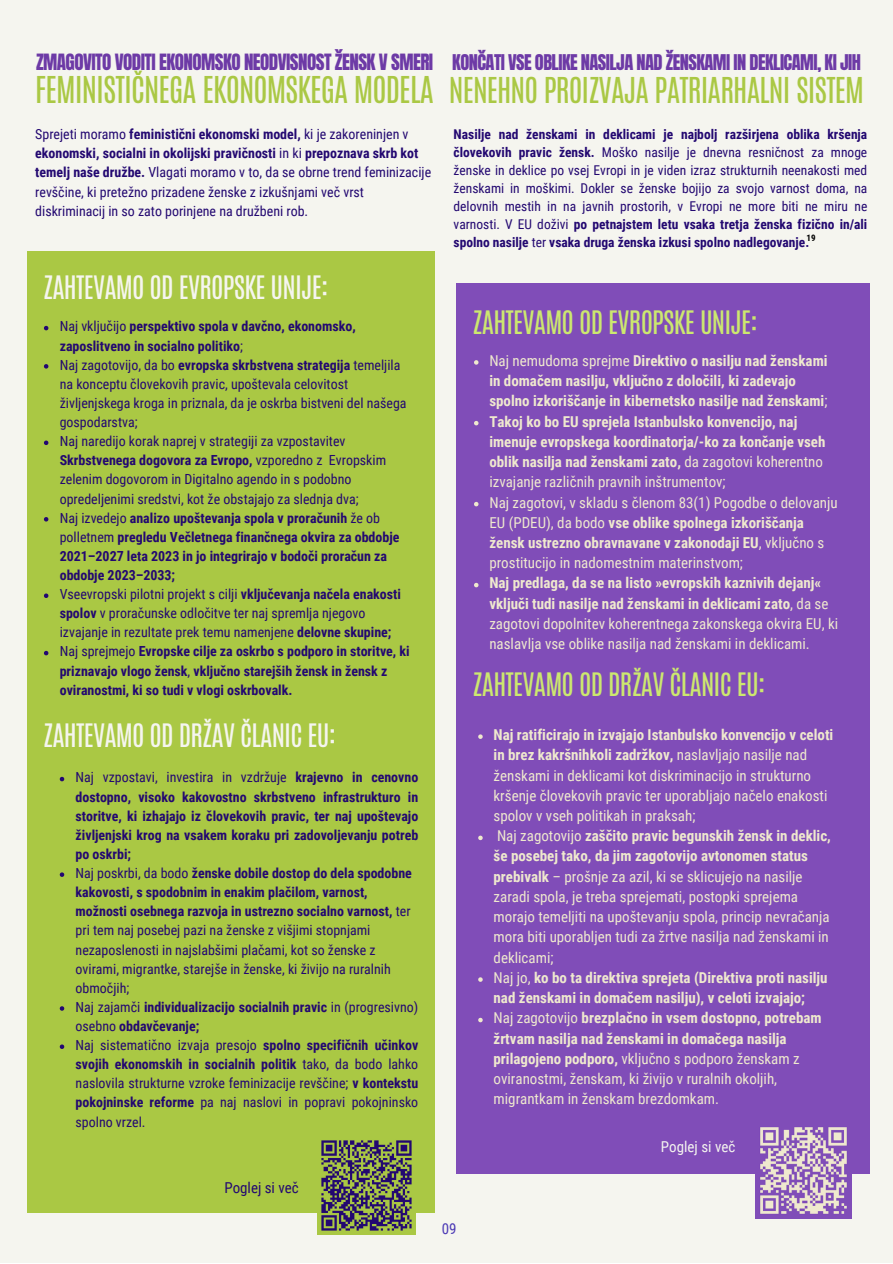
<style>
.page{position:relative;width:893px;height:1264px;background:#fff}
.page>*{position:absolute;margin:0;border:0;box-sizing:border-box;transform-origin:0 0}
.t1{font:30.9px "Antonio";letter-spacing:-.03em;color:#aac844}
.t2{font:29.85px "Antonio";letter-spacing:-.03em;color:#aac844}
.t3{font:27px "Antonio";letter-spacing:-.03em;color:#cce86f}
.t4{font:27px "Antonio";letter-spacing:-.03em;color:#f5f5ef}
.t5{font:19.05px "Anton";letter-spacing:-.03em;color:#6d3aa6}
.t6{font:18.45px "Anton";letter-spacing:-.03em;color:#6d3aa6}
.t7{font:15px/20.2px "Roboto Condensed";color:#efe9ce}
.t8{font:700 15px/20.2px "Roboto Condensed";color:#efe9ce}
.t9{font:15px "Roboto Condensed";color:#f5f5ef}
.t10{font:15px "Roboto Condensed";color:#230871}
.t11{font:15px "Roboto Condensed";color:#4b39b5}
.t12{font:13.95px/19px "Roboto Condensed";color:#230871}
.t13{font:700 13.95px/19px "Roboto Condensed";color:#230871}
.t14{font:13.5px/18px "Roboto Condensed";color:#230871;text-align:justify}
.t15{font:700 9px "Roboto Condensed";color:#000}
.s1{font-weight:700}
.s2{font-weight:400}
</style>
<div class="page">
<div style="left:0;top:0;width:892px;height:1262px;background:#f5f5ef"></div>
<div style="left:27px;top:251px;width:407px;height:961px;background:#aac844"></div>
<div style="left:456px;top:283px;width:413px;height:890px;background:#804db8"></div>
<img style="left:317px;top:1140px;width:98px;height:93px">
<img style="left:755px;top:1127px;width:96px;height:91px">
<svg style="left:44px;top:326px;width:4px;height:4px"></svg>
<svg style="left:44px;top:364px;width:4px;height:4px"></svg>
<svg style="left:44px;top:440px;width:4px;height:5px"></svg>
<svg style="left:44px;top:517px;width:4px;height:4px"></svg>
<svg style="left:44px;top:593px;width:4px;height:5px"></svg>
<svg style="left:44px;top:651px;width:4px;height:4px"></svg>
<svg style="left:60px;top:776px;width:4px;height:5px"></svg>
<svg style="left:60px;top:872px;width:4px;height:4px"></svg>
<svg style="left:60px;top:1006px;width:4px;height:4px"></svg>
<svg style="left:60px;top:1044px;width:4px;height:4px"></svg>
<svg style="left:474px;top:360px;width:4px;height:4px"></svg>
<svg style="left:474px;top:421px;width:4px;height:4px"></svg>
<svg style="left:474px;top:502px;width:4px;height:4px"></svg>
<svg style="left:474px;top:583px;width:4px;height:4px"></svg>
<svg style="left:478px;top:734px;width:4px;height:5px"></svg>
<svg style="left:478px;top:835px;width:4px;height:5px"></svg>
<svg style="left:478px;top:977px;width:4px;height:4px"></svg>
<svg style="left:478px;top:1017px;width:4px;height:5px"></svg>
<p class="t5" style="left:36px;top:48px;width:398px">ZMAGOVITO VODITI EKONOMSKO NEODVISNOST ŽENSK V SMERI</p>
<p class="t1" style="left:35px;top:68px;width:400px">FEMINISTIČNEGA EKONOMSKEGA MODELA</p>
<p class="t12" style="left:35px;top:125px;width:397px">Sprejeti moramo <span class="s1">feministični ekonomski model,</span> ki je zakoreninjen v <span class="s1">ekonomski, socialni in okolijski pravičnosti</span> in ki <span class="s1">prepoznava skrb kot temelj naše družbe.</span> Vlagati moramo v to, da se obrne trend feminizacije revščine, ki pretežno prizadene ženske z izkušnjami več vrst diskriminacij in so zato porinjene na družbeni rob.</p>
<p class="t4" style="left:43px;top:268px;width:287px">ZAHTEVAMO OD EVROPSKE UNIJE:</p>
<p class="t13" style="left:60px;top:317px;width:297px"><span class="s2">Naj vključijo</span> perspektivo spola v davčno, ekonomsko, zaposlitveno in socialno politiko<span class="s2">;</span></p>
<p class="t12" style="left:60px;top:355px;width:348px">Naj zagotovijo, da bo <span class="s1">evropska skrbstvena strategija</span> temeljila na konceptu človekovih pravic, upoštevala celovitost življenjskega kroga in priznala, da je oskrba bistveni del našega gospodarstva;</p>
<p class="t12" style="left:60px;top:432px;width:328px">Naj naredijo korak naprej v strategiji za vzpostavitev <span class="s1">Skrbstvenega dogovora za Evropo,</span> vzporedno z Evropskim zelenim dogovorom in Digitalno agendo in s podobno opredeljenimi sredstvi, kot že obstajajo za slednja dva;</p>
<p class="t13" style="left:60px;top:508px;width:341px"><span class="s2">Naj izvedejo</span> analizo upoštevanja spola v proračunih <span class="s2">že ob polletnem</span> pregledu Večletnega finančnega okvira za obdobje 2021–2027 leta 2023 in jo integrirajo v bodoči proračun za obdobje 2023–2033;</p>
<p class="t12" style="left:60px;top:585px;width:343px">Vseevropski pilotni projekt s cilji <span class="s1">vključevanja načela enakosti spolov</span> v proračunske odločitve ter naj spremlja njegovo izvajanje in rezultate prek temu namenjene <span class="s1">delovne skupine;</span></p>
<p class="t13" style="left:60px;top:642px;width:351px"><span class="s2">Naj sprejmejo</span> Evropske cilje za oskrbo s podporo in storitve, ki priznavajo vlogo žensk<span class="s2">,</span> vključno starejših žensk in žensk z oviranostmi, ki so tudi v vlogi oskrbovalk.</p>
<p class="t4" style="left:43px;top:716px;width:294px">ZAHTEVAMO OD DRŽAV ČLANIC EU:</p>
<p class="t13" style="left:76px;top:768px;width:344px;text-align:justify"><span class="s2">Naj vzpostavi, investira in vzdržuje</span> krajevno in cenovno dostopno, visoko kakovostno skrbstveno infrastrukturo in storitve, ki izhajajo iz človekovih pravic, ter naj upoštevajo življenjski krog na vsakem koraku pri zadovoljevanju potreb po oskrbi;</p>
<p class="t12" style="left:76px;top:863px;width:338px">Naj poskrbi, da bodo <span class="s1">ženske dobile dostop do dela spodobne kakovosti, s spodobnim in enakim plačilom, varnost, možnosti osebnega razvoja in ustrezno socialno varnost,</span> ter pri tem naj posebej pazi na ženske z višjimi stopnjami nezaposlenosti in najslabšimi plačami, kot so ženske z ovirami, migrantke, starejše in ženske, ki živijo na ruralnih območjih;</p>
<p class="t13" style="left:76px;top:997px;width:344px"><span class="s2">Naj zajamči</span> individualizacijo socialnih pravic <span class="s2">in (progresivno) osebno</span> obdavčevanje;</p>
<p class="t12" style="left:76px;top:1035px;width:344px;text-align:justify">Naj sistematično izvaja presojo <span class="s1">spolno specifičnih učinkov svojih ekonomskih in socialnih politik</span> tako, da bodo lahko naslovila strukturne vzroke feminizacije revščine; <span class="s1">v kontekstu pokojninske reforme</span> pa naj naslovi in popravi pokojninsko spolno vrzel.</p>
<p class="t10" style="left:224px;top:1178px;width:76px">Poglej si več</p>
<p class="t6" style="left:452px;top:49px;width:410px">KONČATI VSE OBLIKE NASILJA NAD ŽENSKAMI IN DEKLICAMI, KI JIH</p>
<p class="t2" style="left:449px;top:69px;width:416px">NENEHNO PROIZVAJA PATRIARHALNI SISTEM</p>
<p class="t14" style="left:453px;top:126px;width:415px"><span class="s1">Nasilje nad ženskami in deklicami je najbolj razširjena oblika kršenja človekovih pravic žensk.</span> Moško nasilje je dnevna resničnost za mnoge ženske in deklice po vsej Evropi in je viden izraz strukturnih neenakosti med ženskami in moškimi. Dokler se ženske bojijo za svojo varnost doma, na delovnih mestih in na javnih prostorih, v Evropi ne more biti ne miru ne varnosti. V EU doživi <span class="s1">po petnajstem letu vsaka tretja ženska fizično in/ali spolno nasilje</span> ter <span class="s1">vsaka druga ženska izkusi spolno nadlegovanje.</span></p>
<p class="t15" style="left:806px;top:232px;width:11px">19</p>
<p class="t3" style="left:472px;top:303px;width:287px">ZAHTEVAMO OD EVROPSKE UNIJE:</p>
<p class="t8" style="left:489px;top:350px;width:339px"><span class="s2">Naj nemudoma sprejme</span> Direktivo o nasilju nad ženskami in domačem nasilju, vključno z določili, ki zadevajo spolno izkoriščanje in kibernetsko nasilje nad ženskami<span class="s2">;</span></p>
<p class="t8" style="left:489px;top:411px;width:337px">Takoj ko bo EU sprejela Istanbulsko konvencijo, naj imenuje evropskega koordinatorja/-ko za končanje vseh oblik nasilja nad ženskami zato, <span class="s2">da zagotovi koherentno izvajanje različnih pravnih inštrumentov;</span></p>
<p class="t7" style="left:489px;top:492px;width:350px">Naj zagotovi, v skladu s členom 83(1) Pogodbe o delovanju EU (PDEU), da bodo <span class="s1">vse oblike spolnega izkoriščanja žensk ustrezno obravnavane v zakonodaji EU</span>, vključno s prostitucijo in nadomestnim materinstvom;</p>
<p class="t7" style="left:489px;top:573px;width:350px"><span class="s1">Naj predlaga, da se na listo »evropskih kaznivih dejanj« vključi tudi nasilje nad ženskami in deklicami zato</span>, da se zagotovi dopolnitev koherentnega zakonskega okvira EU, ki naslavlja vse oblike nasilja nad ženskami in deklicami.</p>
<p class="t3" style="left:472px;top:665px;width:294px">ZAHTEVAMO OD DRŽAV ČLANIC EU:</p>
<p class="t7" style="left:493px;top:724px;width:341px"><span class="s1">Naj ratificirajo in izvajajo Istanbulsko konvencijo v celoti in brez kakršnihkoli zadržkov,</span> naslavljajo nasilje nad ženskami in deklicami kot diskriminacijo in strukturno kršenje človekovih pravic ter uporabljajo načelo enakosti spolov v vseh politikah in praksah;</p>
<p class="t7" style="left:493px;top:826px;width:339px">Naj zagotovijo <span class="s1">zaščito pravic begunskih žensk in deklic, še posebej tako, da jim zagotovijo avtonomen status prebivalk</span> – prošnje za azil, ki se sklicujejo na nasilje zaradi spola, je treba sprejemati, postopki sprejema morajo temeljiti na upoštevanju spola, princip nevračanja mora biti uporabljen tudi za žrtve nasilja nad ženskami in deklicami;</p>
<p class="t8" style="left:493px;top:967px;width:335px"><span class="s2">Naj jo,</span> ko bo ta direktiva sprejeta (Direktiva proti nasilju nad ženskami in domačem nasilju), v celoti izvajajo;</p>
<p class="t7" style="left:493px;top:1008px;width:329px">Naj zagotovijo <span class="s1">brezplačno in vsem dostopno, potrebam žrtvam nasilja nad ženskami in domačega nasilja prilagojeno podporo,</span> vključno s podporo ženskam z oviranostmi, ženskam, ki živijo v ruralnih okoljih, migrantkam in ženskam brezdomkam.</p>
<p class="t9" style="left:660px;top:1137px;width:76px">Poglej si več</p>
<p class="t11" style="left:441px;top:1220px;width:16px">09</p>
</div>
